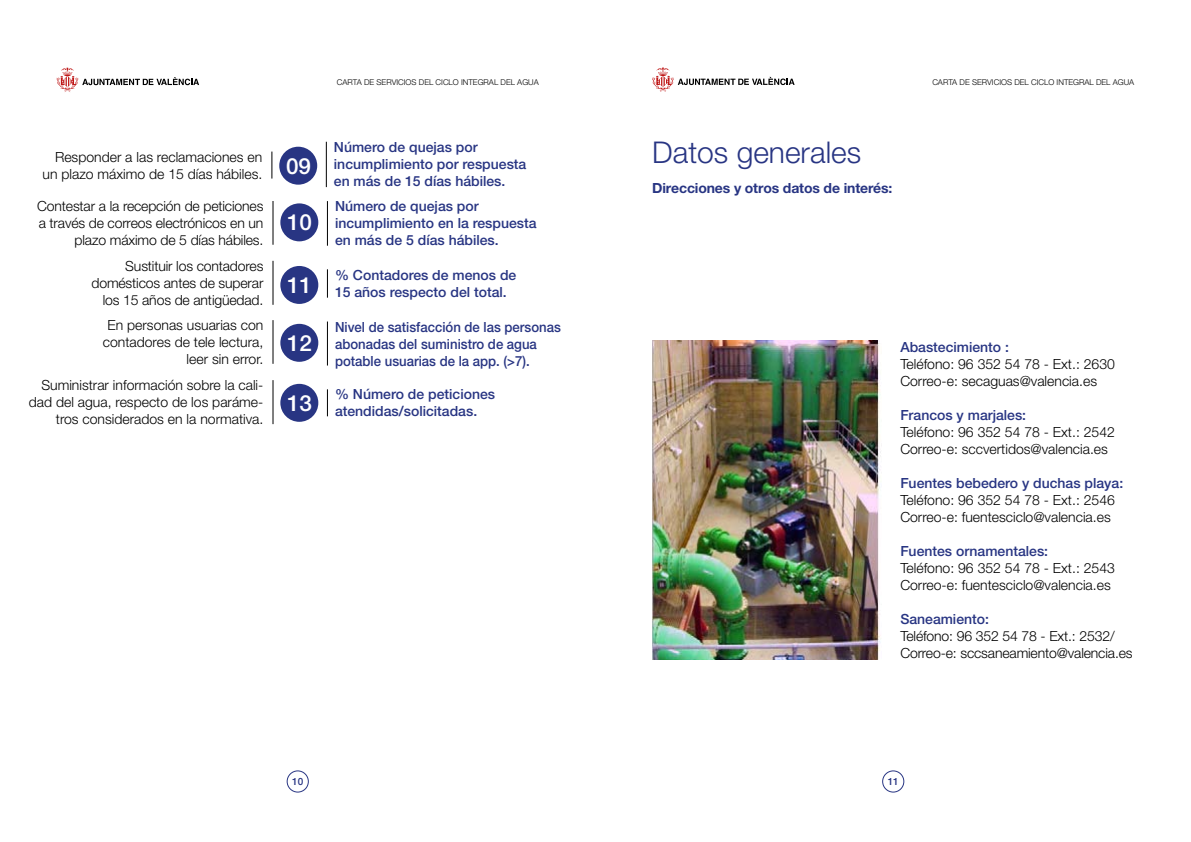
<style>
.page{position:relative;width:1191px;height:842px;background:#fff}
.page>*{position:absolute;margin:0;border:0;box-sizing:border-box;transform-origin:0 0}
.t1{font:300 30px "Helvetica Neue LT Pro";color:#283583}
.t2{font:500 22.2px "Helvetica Neue LT Pro";color:#fff}
.t3{font:300 14px/17px "Helvetica Neue LT Pro";color:#000;text-align:right}
.t4{font:500 14px/17px "Helvetica Neue LT Pro";color:#283583}
.t5{font:500 14px/17px "Helvetica Neue LT Pro";color:#283583;scale:.94 1}
.t6{font:700 14px "Helvetica Neue LT Pro";letter-spacing:-.01em;color:#283583}
.t7{font:500 10px "Helvetica Neue LT Pro";color:#283583}
.t8{font:300 8px "Helvetica Neue LT Pro";color:#000}
</style>
<div class="page">
<svg style="left:57px;top:67px;width:142px;height:25px"></svg>
<svg style="left:652px;top:67px;width:142px;height:25px"></svg>
<div style="left:882px;top:770px;width:22px;height:22px;border:1px solid #283583;border-radius:50%"></div>
<div style="left:287px;top:770px;width:22px;height:22px;border:1px solid #283583;border-radius:50%"></div>
<div style="left:280px;top:203px;width:38px;height:38px;background:#283583;border-radius:50%"></div>
<div style="left:280px;top:266px;width:38px;height:38px;background:#283583;border-radius:50%"></div>
<div style="left:280px;top:324px;width:38px;height:38px;background:#283583;border-radius:50%"></div>
<div style="left:280px;top:384px;width:38px;height:38px;background:#283583;border-radius:50%"></div>
<hr style="left:272px;top:201px;width:1px;height:44px;background:#000">
<hr style="left:272px;top:261px;width:1px;height:44px;background:#000">
<hr style="left:272px;top:320px;width:1px;height:44px;background:#000">
<hr style="left:272px;top:380px;width:1px;height:44px;background:#000">
<hr style="left:327px;top:201px;width:1px;height:45px;background:#000">
<svg style="left:327px;top:269px;width:1px;height:29px"></svg>
<hr style="left:327px;top:321px;width:1px;height:44px;background:#000">
<svg style="left:327px;top:389px;width:1px;height:27px"></svg>
<div style="left:279px;top:147px;width:38px;height:38px;background:#283583;border-radius:50%"></div>
<svg style="left:271px;top:152px;width:1px;height:27px"></svg>
<hr style="left:326px;top:142px;width:1px;height:45px;background:#000">
<img style="left:652px;top:340px;width:229px;height:319px">
<p class="t8" style="left:337px;top:77px;width:203px">CARTA DE SERVICIOS DEL CICLO INTEGRAL DEL AGUA</p>
<p class="t8" style="left:932px;top:77px;width:203px">CARTA DE SERVICIOS DEL CICLO INTEGRAL DEL AGUA</p>
<p class="t3" style="left:43px;top:148px;width:221px">Responder a las reclamaciones en un plazo máximo de 15 días hábiles.</p>
<p class="t4" style="left:334px;top:138px;width:194px">Número de quejas por incumplimiento por respuesta en más de 15 días hábiles.</p>
<h2 class="t2" style="left:286px;top:153px;width:26px">09</h2>
<p class="t3" style="left:37px;top:197px;width:228px">Contestar a la recepción de peticiones a través de correos electrónicos en un plazo máximo de 5 días hábiles.</p>
<p class="t3" style="left:91px;top:257px;width:173px">Sustituir los contadores domésticos antes de superar los 15 años de antigüedad.</p>
<p class="t3" style="left:103px;top:316px;width:162px">En personas usuarias con contadores de tele lectura, leer sin error.</p>
<p class="t3" style="left:29px;top:376px;width:236px">Suministrar información sobre la cali&shy;dad del agua, respecto de los paráme&shy;tros considerados en la normativa.</p>
<h2 class="t2" style="left:287px;top:209px;width:26px">10</h2>
<h2 class="t2" style="left:287px;top:272px;width:26px">11</h2>
<h2 class="t2" style="left:287px;top:330px;width:26px">12</h2>
<h2 class="t2" style="left:287px;top:390px;width:26px">13</h2>
<p class="t4" style="left:335px;top:197px;width:203px">Número de quejas por incumplimiento en la respuesta en más de 5 días hábiles.</p>
<p class="t4" style="left:335px;top:266px;width:183px">% Contadores de menos de<br>15 años respecto del total.</p>
<p class="t5" style="left:335px;top:318px;width:242px">Nivel de satisfacción de las personas abonadas del suministro de agua potable usuarias de la app. (&gt;7).</p>
<p class="t4" style="left:335px;top:386px;width:162px">% Número de peticiones atendidas/solicitadas.</p>
<h1 class="t1" style="left:652px;top:134px;width:210px">Datos generales</h1>
<p class="t6" style="left:652px;top:179px;width:242px">Direcciones y otros datos de interés:</p>
<p class="t4" style="left:900px;top:338px;width:110px">Abastecimiento :</p>
<p class="t3" style="left:900px;top:355px;width:216px;text-align:left">Teléfono: 96 352 54 78 - Ext.: 2630<br>Correo-e: secaguas@valencia.es</p>
<p class="t4" style="left:900px;top:406px;width:127px">Francos y marjales:</p>
<p class="t3" style="left:900px;top:423px;width:216px;text-align:left">Teléfono: 96 352 54 78 - Ext.: 2542<br>Correo-e: sccvertidos@valencia.es</p>
<p class="t4" style="left:900px;top:474px;width:224px">Fuentes bebedero y duchas playa:</p>
<p class="t3" style="left:900px;top:491px;width:216px;text-align:left">Teléfono: 96 352 54 78 - Ext.: 2546<br>Correo-e: fuentesciclo@valencia.es</p>
<p class="t4" style="left:900px;top:542px;width:149px">Fuentes ornamentales:</p>
<p class="t3" style="left:900px;top:559px;width:216px;text-align:left">Teléfono: 96 352 54 78 - Ext.: 2543<br>Correo-e: fuentesciclo@valencia.es</p>
<p class="t4" style="left:900px;top:610px;width:90px">Saneamiento:</p>
<p class="t3" style="left:900px;top:627px;width:234px;text-align:left">Teléfono: 96 352 54 78 - Ext.: 2532/<br>Correo-e: sccsaneamiento@valencia.es</p>
<p class="t7" style="left:292px;top:775px;width:13px">10</p>
<p class="t7" style="left:887px;top:775px;width:13px">11</p>
</div>
